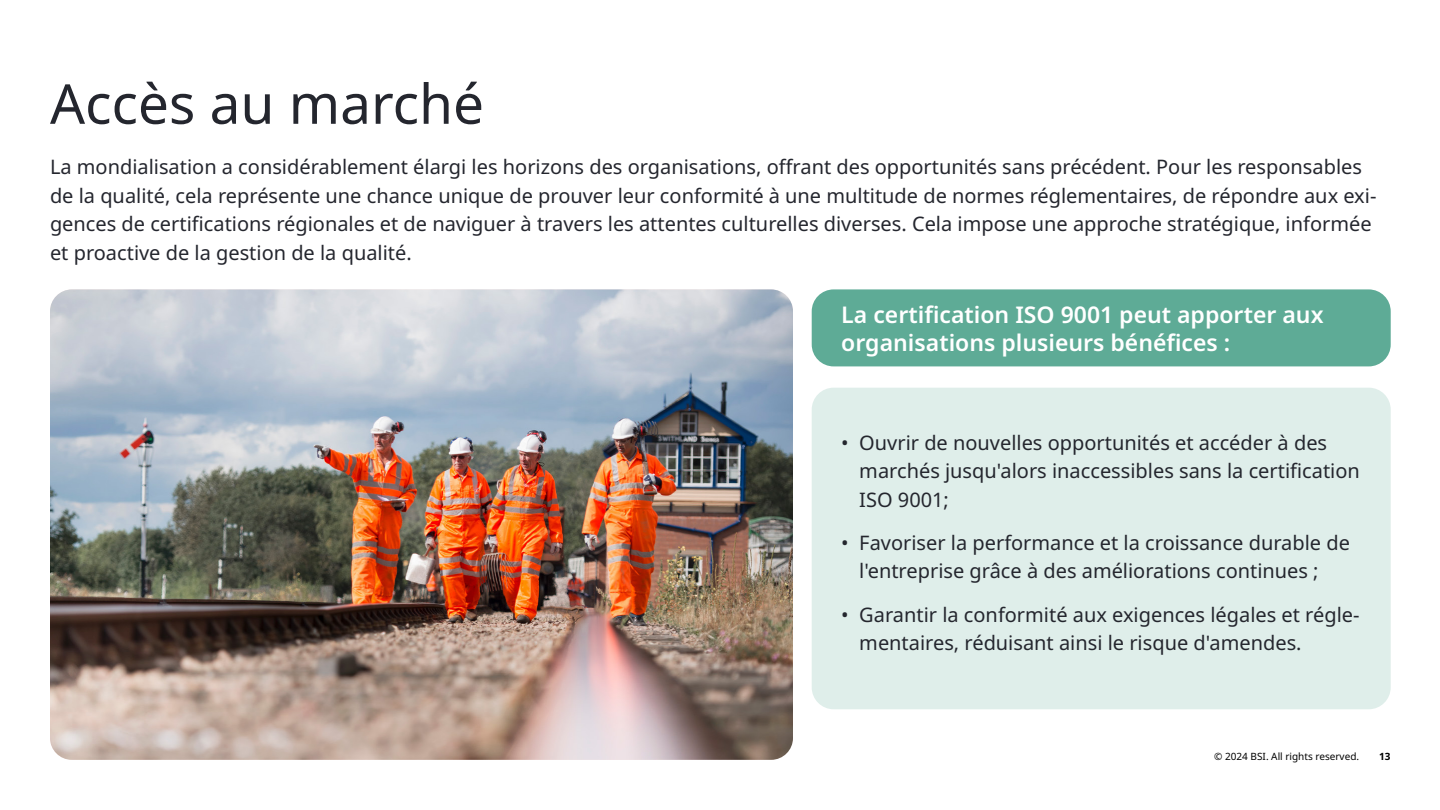
<style>
.page{position:relative;width:1440px;height:810px;background:#fff}
.page>*{position:absolute;margin:0;border:0;box-sizing:border-box;transform-origin:0 0}
.t1{font:55px "Noto Sans";color:#24262e}
.t2{font:600 23px/28.5px "Noto Sans";color:#fff}
.t3{font:20px/28.4px "Noto Sans";color:#24262e}
.t4{font:10px "Noto Sans";color:#000}
.t5{font:700 10px "Noto Sans";color:#000}
</style>
<div class="page">
<img style="left:50px;top:289px;width:743px;height:471px">
<div style="left:812px;top:388px;width:579px;height:321px;background:#dfeeea;border-radius:22px"></div>
<div style="left:812px;top:289px;width:579px;height:77px;background:#5eab96;border-radius:22px"></div>
<h1 class="t1" style="left:50px;top:73px;width:436px">Accès au marché</h1>
<p class="t3" style="left:50px;top:153px;width:1328px">La mondialisation a considérablement élargi les horizons des organisations, offrant des opportunités sans précédent. Pour les responsables de la qualité, cela représente une chance unique de prouver leur conformité à une multitude de normes réglementaires, de répondre aux exi&shy;gences de certifications régionales et de naviguer à travers les attentes culturelles diverses. Cela impose une approche stratégique, informée et proactive de la gestion de la qualité.</p>
<p class="t2" style="left:841px;top:300px;width:484px">La certification ISO 9001 peut apporter aux organisations plusieurs bénéfices :</p>
<p class="t3" style="left:859px;top:429px;width:502px;text-indent:-18px">• Ouvrir de nouvelles opportunités et accéder à des marchés jusqu'alors inaccessibles sans la certification<br>ISO 9001;</p>
<p class="t3" style="left:859px;top:529px;width:492px;text-indent:-18px">• Favoriser la performance et la croissance durable de l'entreprise grâce à des améliorations continues ;</p>
<p class="t3" style="left:859px;top:601px;width:502px;text-indent:-18px">• Garantir la conformité aux exigences légales et régle&shy;mentaires, réduisant ainsi le risque d'amendes.</p>
<p class="t4" style="left:1214px;top:751px;width:146px">© 2024 BSI. All rights reserved.</p>
<p class="t5" style="left:1379px;top:751px;width:13px">13</p>
</div>
